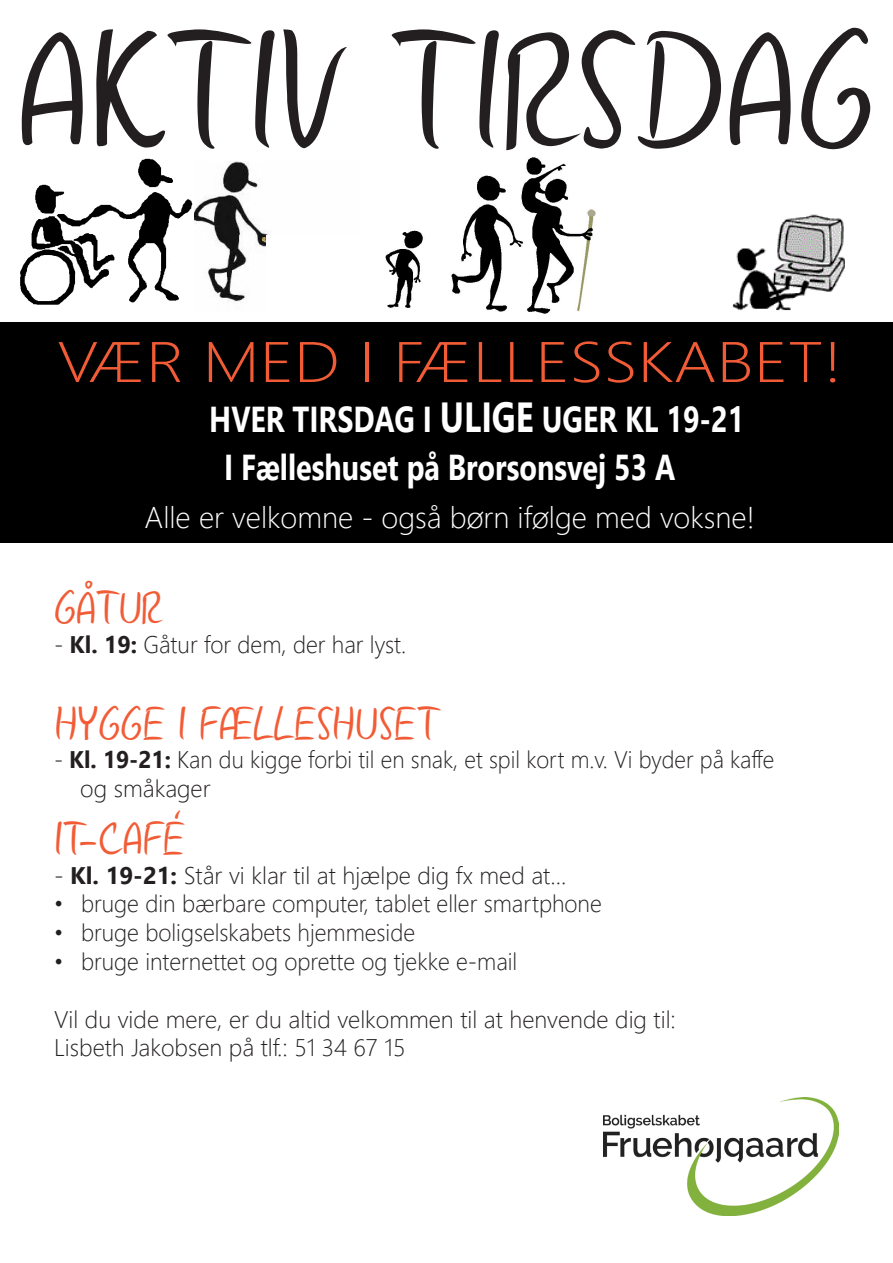
<style>
.page{position:relative;width:893px;height:1263px;background:#fff}
.page>*{position:absolute;margin:0;border:0;box-sizing:border-box;transform-origin:0 0}
.t1{font:170.4px "Gunny Rewritten";color:#231f20;scale:.96 1}
.t2{font:300 57px "Segoe UI";color:#f15c36;scale:1.2 1}
.t3{font:48px "Gunny Rewritten";color:#f15c36;scale:.96 1}
.t4{font:700 36px "Segoe UI";color:#fff;scale:.8 1}
.t5{font:300 30px "Segoe UI";color:#fff}
.t6{font:300 24px "Segoe UI";color:#231f20}
.t7{font:300 24px "Segoe UI";color:#231f20;scale:.95 1}
.s1{font-size:42px}
.s2{font-weight:700}
</style>
<div class="page">
<div style="left:0;top:322px;width:893px;height:221px;background:#000001"></div>
<img style="left:194px;top:162px;width:78px;height:140px">
<img style="left:386px;top:158px;width:209px;height:155px">
<img style="left:732px;top:214px;width:113px;height:97px">
<img style="left:603px;top:1097px;width:236px;height:118px">
<img style="left:20px;top:158px;width:173px;height:147px">
<div style="left:266px;top:236px;width:92px;height:81px;background:#fff"></div>
<p class="t1" style="left:16px;top:-14px;width:895px">AKTIV TIRSDAG</p>
<p class="t2" style="left:57px;top:308px;width:656px">VÆR MED I FÆLLESSKABET!</p>
<p class="t4" style="left:209px;top:386px;width:670px">HVER TIRSDAG I <span class="s1">ULIGE</span> UGER KL 19-21</p>
<p class="t4" style="left:224px;top:434px;width:566px">I Fælleshuset på Brorsonsvej 53 A</p>
<p class="t5" style="left:144px;top:489px;width:612px">Alle er velkomne - også børn ifølge med voksne!</p>
<p class="t3" style="left:54px;top:578px;width:114px">GÅTUR</p>
<p class="t6" style="left:54px;top:622px;width:354px">- <span class="s2">Kl. 19:</span> Gåtur for dem, der har lyst.</p>
<p class="t3" style="left:54px;top:694px;width:403px">HYGGE I FÆLLESHUSET</p>
<p class="t7" style="left:54px;top:737px;width:760px">- <span class="s2">Kl. 19-21:</span> Kan du kigge forbi til en snak, et spil kort m.v. Vi byder på kaffe</p>
<p class="t6" style="left:80px;top:766px;width:132px">og småkager</p>
<p class="t3" style="left:54px;top:809px;width:138px">IT-CAFÉ</p>
<p class="t6" style="left:54px;top:852px;width:514px">- <span class="s2">Kl. 19-21:</span> Står vi klar til at hjælpe dig fx med at...</p>
<p class="t6" style="left:54px;top:881px;width:549px">• bruge din bærbare computer, tablet eller smartphone</p>
<p class="t6" style="left:54px;top:910px;width:363px">• bruge boligselskabets hjemmeside</p>
<p class="t6" style="left:54px;top:939px;width:465px">• bruge internettet og oprette og tjekke e-mail</p>
<p class="t6" style="left:54px;top:996px;width:623px">Vil du vide mere, er du altid velkommen til at henvende dig til:</p>
<p class="t6" style="left:54px;top:1025px;width:353px">Lisbeth Jakobsen på tlf.: 51 34 67 15</p>
</div>
